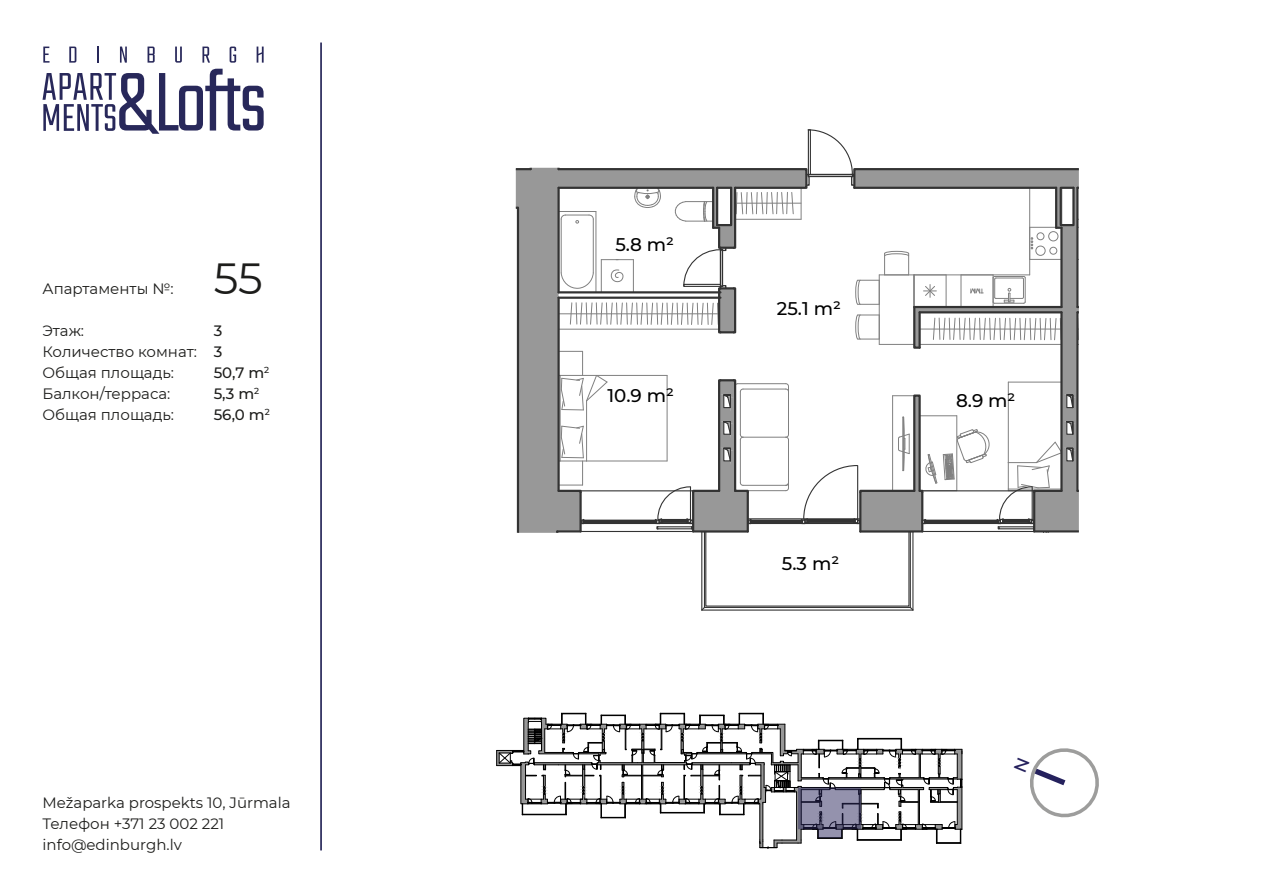
<style>
.page{position:relative;width:1263px;height:893px;background:#fff}
.page>*{position:absolute;margin:0;border:0;box-sizing:border-box;transform-origin:0 0}
.t1{font:43.5px "Montserrat";color:#1d1d1b}
.t2{font:500 18.3px "Montserrat";color:#000}
.t3{font:15px/21px "Montserrat";color:#1d1d1b}
.t4{font:500 15px/21px "Montserrat";color:#1d1d1b}
</style>
<div class="page">
<svg style="left:43px;top:47px;width:7px;height:16px"></svg>
<svg style="left:69px;top:47px;width:7px;height:16px"></svg>
<svg style="left:97px;top:47px;width:2px;height:16px"></svg>
<svg style="left:120px;top:47px;width:7px;height:16px"></svg>
<svg style="left:148px;top:47px;width:7px;height:16px"></svg>
<svg style="left:175px;top:47px;width:7px;height:16px"></svg>
<svg style="left:202px;top:47px;width:8px;height:16px"></svg>
<svg style="left:230px;top:47px;width:6px;height:16px"></svg>
<svg style="left:257px;top:47px;width:7px;height:16px"></svg>
<svg style="left:43px;top:69px;width:221px;height:65px"></svg>
<hr style="left:320px;top:43px;width:2px;height:807px;background:#28285a">
<div style="left:516px;top:167px;width:39px;height:366px;background:#989898"></div>
<hr style="left:517px;top:208px;width:2px;height:404px;background:#333">
<hr style="left:531px;top:159px;width:26px;height:2px;background:#333">
<svg style="left:516px;top:160px;width:16px;height:10px"></svg>
<svg style="left:555px;top:129px;width:524px;height:482px"></svg>
<hr style="left:1059px;top:188px;width:3px;height:37px;background:#333">
<svg style="left:496px;top:713px;width:467px;height:136px"></svg>
<svg style="left:1030px;top:748px;width:69px;height:70px"></svg>
<p class="t3" style="left:43px;top:278px;width:133px">Апартаменты №:</p>
<p class="t3" style="left:43px;top:320px;width:156px">Этаж:<br>Количество комнат:<br>Общая площадь:<br>Балкон/терраса:<br>Общая площадь:</p>
<h1 class="t1" style="left:214px;top:249px;width:51px">55</h1>
<p class="t4" style="left:214px;top:320px;width:58px">3<br>3<br>50,7 m<sup>2<br></sup>5,3 m<sup>2<br></sup>56,0 m<sup>2</sup></p>
<p class="t3" style="left:43px;top:792px;width:250px">Mežaparka prospekts 10, Jūrmala<br>Телефон +371 23 002 221 info@edinburgh.lv</p>
<p class="t2" style="left:615px;top:232px;width:60px">5.8 m²</p>
<p class="t2" style="left:607px;top:383px;width:68px">10.9 m²</p>
<p class="t2" style="left:777px;top:296px;width:66px">25.1 m²</p>
<p class="t2" style="left:782px;top:551px;width:59px">5.3 m²</p>
<p class="t2" style="left:956px;top:387px;width:61px">8.9 m²</p>
</div>
